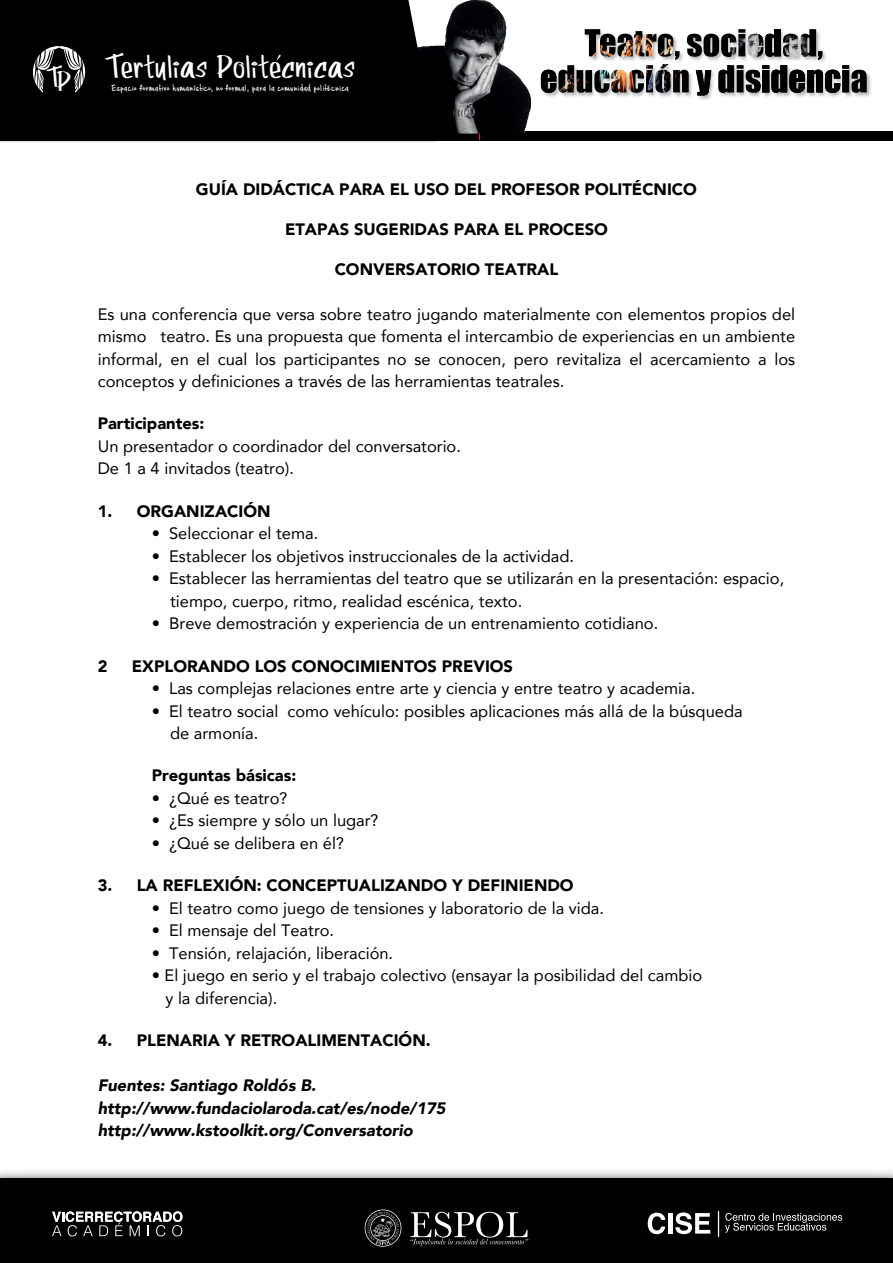
<style>
.page{position:relative;width:893px;height:1263px;background:#fff}
.page>*{position:absolute;margin:0;border:0;box-sizing:border-box;transform-origin:0 0}
.t1{font:33px "rolina";letter-spacing:.03em;color:#fff}
.t2{font:28.5px "rolina";color:#fff}
.t3{font:16.5px/22.5px "Avenir";color:#000001}
.t4{font:900 16.5px "Avenir";color:#000001}
.t5{font:italic 900 16.5px/22.5px "Avenir";color:#000001}
.t6{font:700 12px "Cashew Apple Ale";letter-spacing:.02em;color:#fff}
</style>
<div class="page">
<div style="left:388px;top:131px;width:505px;height:10px;background:#000001"></div>
<img style="left:0;top:1171px;width:893px;height:8px">
<div style="left:0;top:1179px;width:893px;height:84px;background:#000001"></div>
<svg style="left:648px;top:1213px;width:17px;height:21px"></svg>
<hr style="left:668px;top:1213px;width:4px;height:20px;background:#fff">
<svg style="left:675px;top:1212px;width:35px;height:22px"></svg>
<svg style="left:725px;top:1213px;width:117px;height:20px"></svg>
<svg style="left:718px;top:1211px;width:1px;height:26px"></svg>
<svg style="left:410px;top:1212px;width:118px;height:34px"></svg>
<svg style="left:365px;top:1209px;width:36px;height:38px"></svg>
<img style="left:52px;top:1214px;width:131px;height:23px">
<svg style="left:52px;top:1211px;width:130px;height:25px"></svg>
<img style="left:436px;top:0;width:94px;height:134px">
<img style="left:518px;top:23px;width:353px;height:89px">
<img style="left:756px;top:29px;width:92px;height:64px">
<img style="left:726px;top:29px;width:56px;height:36px">
<img style="left:585px;top:29px;width:145px;height:28px">
<div style="left:0;top:0;width:436px;height:141px;background:#000001"></div>
<svg style="left:33px;top:46px;width:52px;height:49px;background:#404040"></svg>
<svg style="left:277px;top:55px;width:4px;height:5px"></svg>
<h2 class="t2" style="left:47px;top:65px;width:25px">TP</h2>
<h1 class="t1" style="left:106px;top:50px;width:250px">Tertulias Politecnicas</h1>
<p class="t6" style="left:111px;top:81px;width:239px">Espacio formativo humanístico, no formal, para la comunidad politécnica</p>
<p class="t4" style="left:196px;top:175px;width:502px">GUÍA DIDÁCTICA PARA EL USO DEL PROFESOR POLITÉCNICO</p>
<p class="t4" style="left:285px;top:215px;width:324px">ETAPAS SUGERIDAS PARA EL PROCESO</p>
<p class="t4" style="left:335px;top:255px;width:225px">CONVERSATORIO TEATRAL</p>
<p class="t3" style="left:98px;top:302px;width:699px;text-align:justify">Es una conferencia que versa sobre teatro jugando materialmente con elementos propios del mismo teatro. Es una propuesta que fomenta el intercambio de experiencias en un ambiente informal, en el cual los participantes no se conocen, pero revitaliza el acercamiento a los conceptos y definiciones a través de las herramientas teatrales.</p>
<p class="t4" style="left:98px;top:409px;width:108px">Participantes:</p>
<p class="t3" style="left:98px;top:434px;width:365px">Un presentador o coordinador del conversatorio.<br>De 1 a 4 invitados (teatro).</p>
<p class="t4" style="left:98px;top:497px;width:174px">1. ORGANIZACIÓN</p>
<p class="t3" style="left:152px;top:522px;width:168px">• Seleccionar el tema.</p>
<p class="t3" style="left:152px;top:544px;width:424px">• Establecer los objetivos instruccionales de la actividad.</p>
<p class="t3" style="left:170px;top:567px;width:616px;text-indent:-18px">• Establecer las herramientas del teatro que se utilizarán en la presentación: espacio, tiempo, cuerpo, ritmo, realidad escénica, texto.</p>
<p class="t3" style="left:152px;top:612px;width:508px">• Breve demostración y experiencia de un entrenamiento cotidiano.</p>
<p class="t4" style="left:98px;top:652px;width:11px">2</p>
<p class="t4" style="left:132px;top:652px;width:383px">EXPLORANDO LOS CONOCIMIENTOS PREVIOS</p>
<p class="t3" style="left:152px;top:677px;width:545px">• Las complejas relaciones entre arte y ciencia y entre teatro y academia.</p>
<p class="t3" style="left:170px;top:699px;width:574px;text-indent:-18px">• El teatro social como vehículo: posibles aplicaciones más allá de la búsqueda de armonía.</p>
<p class="t4" style="left:152px;top:761px;width:146px">Preguntas básicas:</p>
<p class="t3" style="left:152px;top:786px;width:137px">• ¿Qué es teatro?</p>
<p class="t3" style="left:152px;top:809px;width:228px">• ¿Es siempre y sólo un lugar?</p>
<p class="t3" style="left:152px;top:831px;width:194px">• ¿Qué se delibera en él?</p>
<p class="t4" style="left:98px;top:871px;width:477px">3. LA REFLEXIÓN: CONCEPTUALIZANDO Y DEFINIENDO</p>
<p class="t3" style="left:152px;top:896px;width:454px">• El teatro como juego de tensiones y laboratorio de la vida.</p>
<p class="t3" style="left:152px;top:919px;width:184px">• El mensaje del Teatro.</p>
<p class="t3" style="left:152px;top:941px;width:243px">• Tensión, relajación, liberación.</p>
<p class="t3" style="left:165px;top:964px;width:538px;text-indent:-14px">• El juego en serio y el trabajo colectivo (ensayar la posibilidad del cambio y la diferencia).</p>
<p class="t4" style="left:98px;top:1026px;width:334px">4. PLENARIA Y RETROALIMENTACIÓN.</p>
<p class="t5" style="left:98px;top:1074px;width:349px">Fuentes: Santiago Roldós B. http://www.fundaciolaroda.cat/es/node/175 http://www.kstoolkit.org/Conversatorio</p>
</div>
